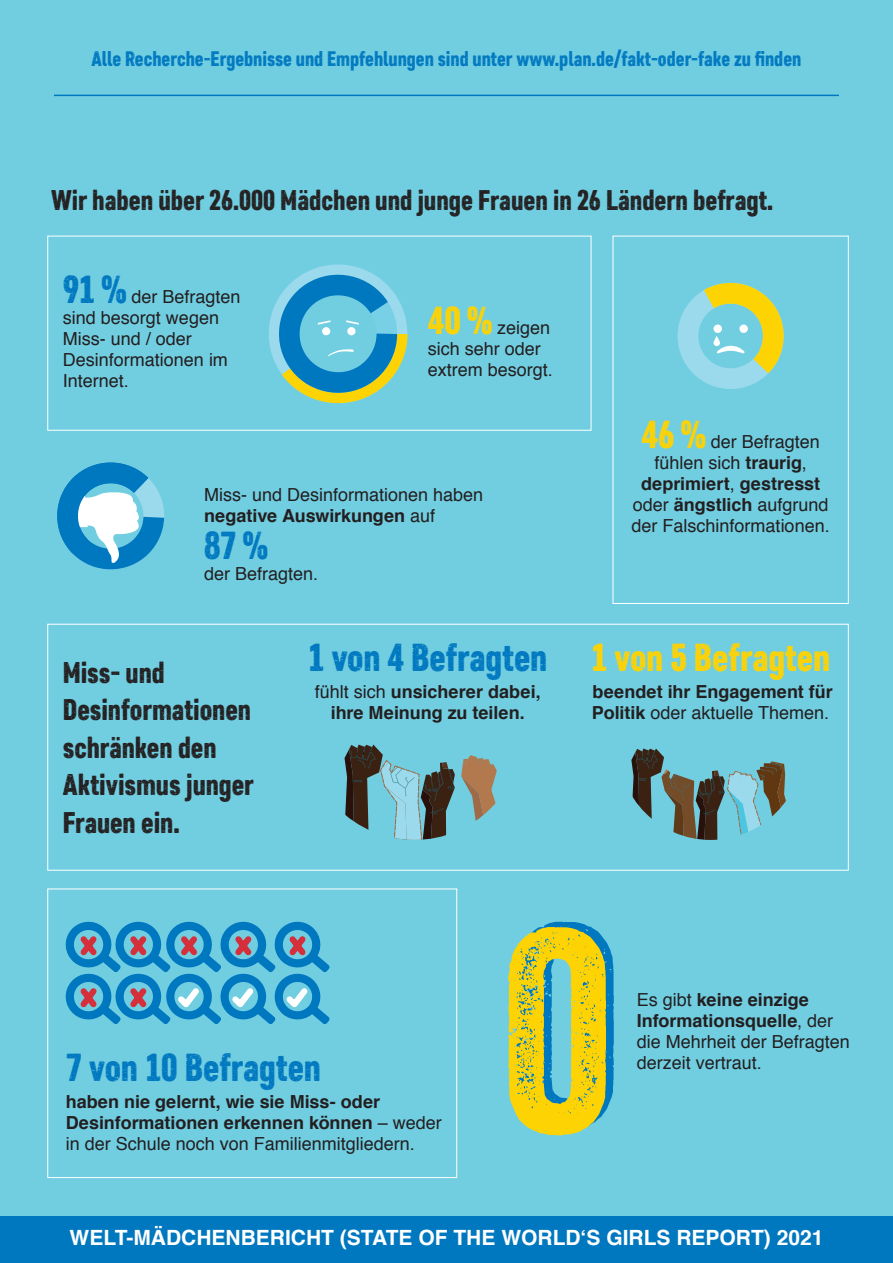
<style>
.page{position:relative;width:893px;height:1263px;background:#71cee1}
.page>*{position:absolute;margin:0;border:0;box-sizing:border-box;transform-origin:0 0}
.t1{font:278.4px "Veneer";color:#fed304}
.t2{font:39px "Core Paint B3";color:#0078c0}
.t3{font:39px "Core Paint B3";color:#fed304}
.t4{font:30px/37.5px "Core Paint B3";color:#231f20}
.t5{font:28.5px "Core Paint B3";color:#231f20}
.t6{font:21px "Core Paint B3";color:#0078c0}
.t7{font:700 21px "Helvetica";color:#fff}
.t8{font:18px/21px "Helvetica";color:#231f20}
.t9{font:700 18px/21px "Helvetica";color:#231f20}
.s1{font-family:"Core Paint B3";font-size:39px;color:#0078c0}
.s2{font-family:"Core Paint B3";font-size:39px;color:#fed304}
.s3{font-weight:700}
.s4{font-weight:400}
</style>
<div class="page">
<div style="left:47px;top:236px;width:544px;height:195px;border:1px solid #fff"></div>
<div style="left:613px;top:236px;width:236px;height:368px;border:1px solid #fff"></div>
<div style="left:47px;top:624px;width:802px;height:246px;border:1px solid #fff"></div>
<div style="left:47px;top:888px;width:410px;height:290px;border:1px solid #fff"></div>
<hr style="left:54px;top:95px;width:785px;height:1px;background:#0078c0">
<div style="left:0;top:1216px;width:893px;height:47px;background:#0078c0"></div>
<svg style="left:461px;top:755px;width:36px;height:66px"></svg>
<svg style="left:344px;top:744px;width:111px;height:96px"></svg>
<svg style="left:631px;top:748px;width:155px;height:92px"></svg>
<svg style="left:57px;top:462px;width:107px;height:108px"></svg>
<svg style="left:251px;top:264px;width:175px;height:166px"></svg>
<div style="left:678px;top:283px;width:106px;height:106px;border:21px solid #9bdaec;border-radius:50%"></div>
<svg style="left:680px;top:289px;width:104px;height:100px"></svg>
<svg style="left:713px;top:336px;width:7px;height:10px"></svg>
<svg style="left:65px;top:921px;width:265px;height:103px"></svg>
<p class="t6" style="left:92px;top:46px;width:711px">Alle Recherche-Ergebnisse und Empfehlungen sind unter www.plan.de/fakt-oder-fake zu finden</p>
<h3 class="t5" style="left:51px;top:183px;width:724px">Wir haben über 26.000 Mädchen und junge Frauen in 26 Ländern befragt.</h3>
<p class="t8" style="left:63px;top:287px;width:179px"><span class="s1">91 %</span> der Befragten sind besorgt wegen<br>Miss- und / oder<br>Desinformationen im<br>Internet.</p>
<p class="t8" style="left:428px;top:318px;width:127px"><span class="s2">40 %</span> zeigen sich sehr oder extrem besorgt.</p>
<p class="t8" style="left:204px;top:485px;width:281px">Miss- und Desinformationen haben <span class="s3">negative Auswirkungen</span> auf</p>
<h2 class="t2" style="left:204px;top:521px;width:66px">87 %</h2>
<p class="t8" style="left:204px;top:564px;width:116px">der Befragten.</p>
<h3 class="t4" style="left:63px;top:654px;width:192px">Miss- und<br>Desinformationen schränken den<br>Aktivismus junger<br>Frauen ein.</h3>
<h2 class="t2" style="left:308px;top:633px;width:240px">1 von 4 Befragten</h2>
<p class="t9" style="left:315px;top:681px;width:227px;text-align:center"><span class="s4">fühlt sich</span> unsicherer dabei, ihre Meinung zu teilen.</p>
<p class="t8" style="left:632px;top:432px;width:200px;text-align:center"><span class="s2">46 %</span> der Befragten fühlen sich <span class="s3">traurig</span>, <span class="s3">deprimiert</span>, <span class="s3">gestresst </span>oder <span class="s3">ängstlich</span> aufgrund der Falschinformationen.</p>
<h2 class="t3" style="left:591px;top:633px;width:240px">1 von 5 Befragten</h2>
<p class="t9" style="left:592px;top:681px;width:242px">beendet ihr Engagement für<br>Politik <span class="s4">oder aktuelle Themen.</span></p>
<h2 class="t2" style="left:66px;top:1043px;width:257px">7 von 10 Befragten</h2>
<p class="t9" style="left:66px;top:1091px;width:378px">haben nie gelernt, wie sie Miss- oder<br>Desinformationen erkennen können <span class="s4">– weder in der Schule noch von Familienmitgliedern.</span></p>
<h1 class="t1" style="left:500px;top:862px;width:115px">0</h1>
<p class="t8" style="left:637px;top:989px;width:215px">Es gibt <span class="s3">keine einzige<br>Informationsquelle</span>, der die Mehrheit der Befragten derzeit vertraut.</p>
<p class="t7" style="left:70px;top:1220px;width:755px">WELT-MÄDCHENBERICHT (STATE OF THE WORLD‘S GIRLS REPORT) 2021</p>
</div>
